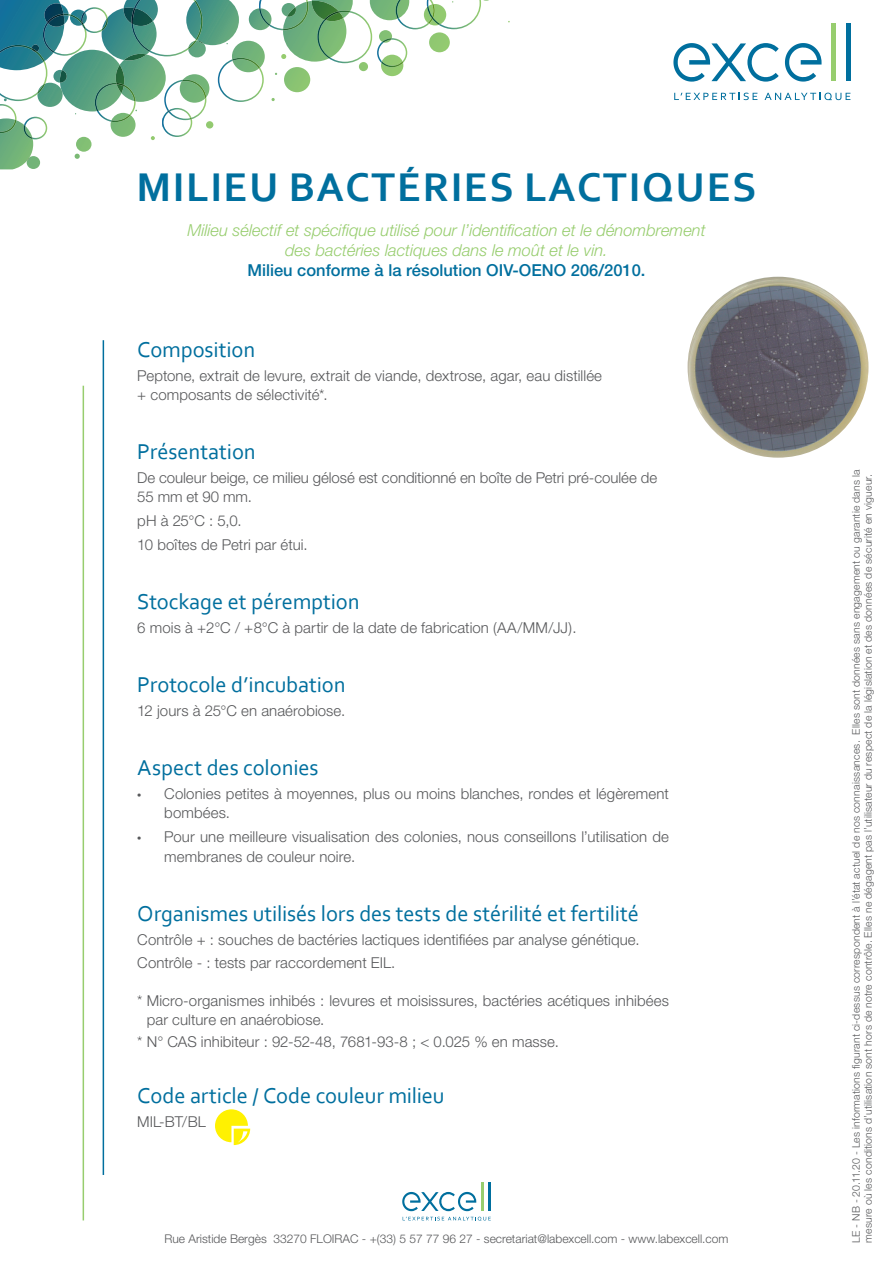
<style>
.page{position:relative;width:893px;height:1263px;background:#fff}
.page>*{position:absolute;margin:0;border:0;box-sizing:border-box;transform-origin:0 0}
.t1{font:700 42px "Corbel";letter-spacing:.04em;color:#006f9e}
.Texte{font:22.5px "Corbel";letter-spacing:-.005em;color:#006f9e}
.t2{font:italic 300 16.5px "Helvetica Neue";color:#97cd6e}
.t3{font:500 16.5px "Helvetica Neue";color:#006f9e}
.Texte-2{font:300 15px/19.5px "Helvetica Neue";letter-spacing:.005em;color:#57585a}
.t4{font:300 12px "Helvetica Neue";color:#57585a}
.Texte-3{font:300 10.5px/12px "Helvetica Neue";letter-spacing:.02em;color:#57585a}
.s1{font-family:"Myriad Pro";font-weight:400}
</style>
<div class="page">
<svg style="left:215px;top:1109px;width:35px;height:36px"></svg>
<img style="left:688px;top:277px;width:180px;height:181px;border-radius:90px">
<hr style="left:103px;top:340px;width:1px;height:835px;background:#006f9e">
<svg style="left:785px;top:43px;width:36px;height:39px"></svg>
<hr style="left:831px;top:24px;width:4px;height:57px;background:#97cd6e">
<hr style="left:846px;top:24px;width:4px;height:57px;background:#006f9e">
<svg style="left:674px;top:93px;width:83px;height:7px"></svg>
<svg style="left:764px;top:93px;width:86px;height:7px"></svg>
<svg style="left:673px;top:43px;width:106px;height:39px"></svg>
<hr style="left:481px;top:1182px;width:2px;height:29px;background:#97cd6e">
<hr style="left:489px;top:1182px;width:2px;height:29px;background:#006f9e">
<svg style="left:403px;top:1217px;width:88px;height:3px"></svg>
<svg style="left:402px;top:1192px;width:74px;height:19px"></svg>
<hr style="left:83px;top:386px;width:1px;height:834px;background:#97cd6e">
<svg style="left:0;top:0;width:489px;height:169px"></svg>
<p class="t1" style="left:137px;top:161px;width:621px">MILIEU BACTÉRIES LACTIQUES</p>
<p class="t2" style="left:187px;top:221px;width:520px">Milieu sélectif et spécifique utilisé pour l’identification et le dénombrement</p>
<p class="t2" style="left:285px;top:240px;width:324px">des bactéries lactiques dans le moût et le vin.</p>
<p class="t3" style="left:247px;top:261px;width:400px">Milieu conforme à la résolution OIV-OENO 206/2010.</p>
<p class="Texte" style="left:137px;top:335px;width:119px">Composition</p>
<p class="Texte-2" style="left:137px;top:365px;width:466px">Peptone, extrait de levure, extrait de viande, dextrose, agar, eau distillée + composants de sélectivité*.</p>
<p class="Texte" style="left:137px;top:438px;width:120px">Présentation</p>
<p class="Texte-2" style="left:137px;top:468px;width:521px">De couleur beige, ce milieu gélosé est conditionné en boîte de Petri pré-coulée de<br>55 mm et 90 mm.</p>
<p class="Texte-2" style="left:137px;top:511px;width:106px">pH à 25°C : 5,0.</p>
<p class="Texte-2" style="left:137px;top:535px;width:172px">10 boîtes de Petri par étui.</p>
<p class="Texte" style="left:137px;top:587px;width:224px">Stockage et péremption</p>
<p class="Texte-2" style="left:137px;top:617px;width:441px">6 mois à +2°C / +8°C à partir de la date de fabrication (AA/MM/JJ).</p>
<p class="Texte" style="left:137px;top:670px;width:210px">Protocole d’incubation</p>
<p class="Texte-2" style="left:137px;top:700px;width:210px">12 jours à 25°C en anaérobiose.</p>
<p class="Texte" style="left:137px;top:754px;width:183px">Aspect des colonies</p>
<p class="Texte-2" style="left:164px;top:783px;width:506px;text-indent:-27px"><span class="s1">•</span> Colonies petites à moyennes, plus ou moins blanches, rondes et légèrement bombées.</p>
<p class="Texte-2" style="left:164px;top:827px;width:506px;text-indent:-27px"><span class="s1">•</span> Pour une meilleure visualisation des colonies, nous conseillons l’utilisation de membranes de couleur noire.</p>
<p class="Texte" style="left:137px;top:899px;width:503px">Organismes utilisés lors des tests de stérilité et fertilité</p>
<p class="Texte-2" style="left:137px;top:929px;width:504px">Contrôle + : souches de bactéries lactiques identifiées par analyse génétique.</p>
<p class="Texte-2" style="left:137px;top:953px;width:259px">Contrôle - : tests par raccordement EIL.</p>
<p class="Texte-2" style="left:147px;top:990px;width:524px;text-indent:-9px">* Micro-organismes inhibés : levures et moisissures, bactéries acétiques inhibées par culture en anaérobiose.</p>
<p class="Texte-2" style="left:137px;top:1032px;width:423px">* N° CAS inhibiteur : 92-52-48, 7681-93-8 ; &lt; 0.025 % en masse.</p>
<p class="Texte" style="left:137px;top:1082px;width:309px">Code article / Code couleur milieu</p>
<p class="Texte-2" style="left:137px;top:1112px;width:70px">MIL-BT/BL</p>
<p class="t4" style="left:164px;top:1231px;width:565px">Rue Aristide Bergès 33270 FLOIRAC - +(33) 5 57 77 96 27 - secretariat@labexcell.com - www.labexcell.com</p>
<p class="Texte-3" style="left:850px;top:1243px;width:775px;rotate:-90deg">LE - NB - 20.11.20 - Les informations figurant ci-dessus correspondent à l’état actuel de nos connaissances. Elles sont données sans engagement ou garantie dans la mesure où les conditions d’utilisation sont hors de notre contrôle. Elles ne dégagent pas l’utilisateur du respect de la législation et des données de sécurité en vigueur.</p>
</div>
